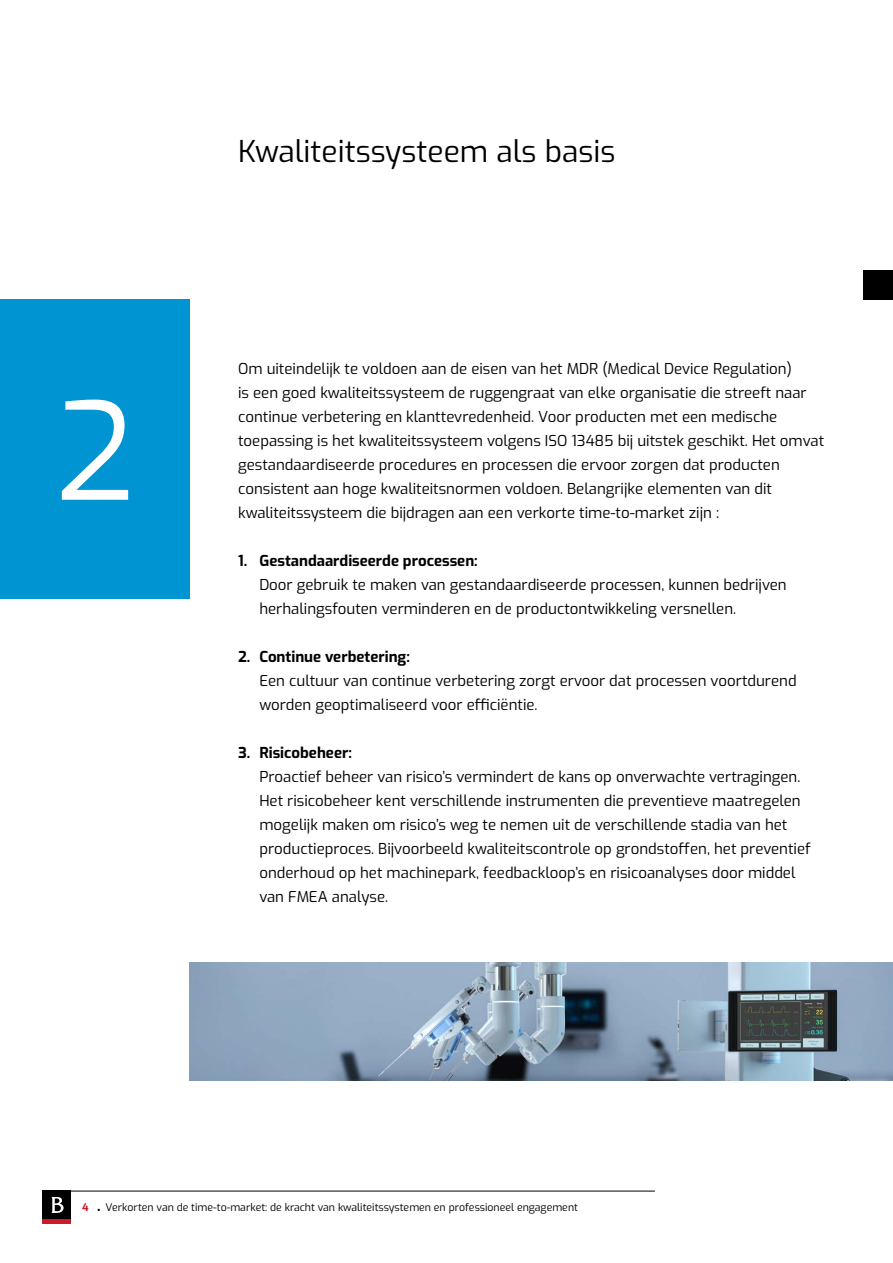
<style>
.page{position:relative;width:893px;height:1263px;background:#fff}
.page>*{position:absolute;margin:0;border:0;box-sizing:border-box;transform-origin:0 0}
.t1{font:135px "Exo";color:#fff}
.t2{font:30px "Exo";color:#000}
.t3{font:15px/24px "Exo";color:#000}
.t4{font:700 15px "Exo";color:#000}
.t5{font:10.5px "Exo";color:#000}
.s1{font-weight:700;color:#cd192c}
.s2{font-weight:700;font-size:15px}
</style>
<div class="page">
<hr style="left:43px;top:1191px;width:612px;height:1px;background:#000">
<div style="left:43px;top:1191px;width:28px;height:28px;background:#000"></div>
<hr style="left:43px;top:1219px;width:28px;height:4px;background:#cd192c">
<svg style="left:51px;top:1197px;width:13px;height:16px"></svg>
<div style="left:0;top:299px;width:189px;height:299px;background:#0094d3"></div>
<div style="left:863px;top:270px;width:30px;height:29px;background:#000"></div>
<img style="left:189px;top:963px;width:704px;height:117px">
<h1 class="t1" style="left:55px;top:351px;width:82px">2</h1>
<h2 class="t2" style="left:238px;top:129px;width:379px">Kwaliteitssysteem als basis</h2>
<p class="t3" style="left:238px;top:356px;width:588px">Om uiteindelijk te voldoen aan de eisen van het MDR (Medical Device Regulation)<br>is een goed kwaliteitssysteem de ruggengraat van elke organisatie die streeft naar continue verbetering en klanttevredenheid. Voor producten met een medische toepassing is het kwaliteitssysteem volgens ISO 13485 bij uitstek geschikt. Het omvat gestandaardiseerde procedures en processen die ervoor zorgen dat producten consistent aan hoge kwaliteitsnormen voldoen. Belangrijke elementen van dit kwaliteitssysteem die bijdragen aan een verkorte time-to-market zijn :</p>
<p class="t4" style="left:238px;top:550px;width:241px">1. Gestandaardiseerde processen:</p>
<p class="t3" style="left:259px;top:572px;width:529px">Door gebruik te maken van gestandaardiseerde processen, kunnen bedrijven herhalingsfouten verminderen en de productontwikkeling versnellen.</p>
<p class="t4" style="left:238px;top:646px;width:173px">2. Continue verbetering:</p>
<p class="t3" style="left:259px;top:668px;width:539px">Een cultuur van continue verbetering zorgt ervoor dat processen voortdurend worden geoptimaliseerd voor efficiëntie.</p>
<p class="t4" style="left:238px;top:742px;width:115px">3. Risicobeheer:</p>
<p class="t3" style="left:259px;top:764px;width:553px">Proactief beheer van risico’s vermindert de kans op onverwachte vertragingen.<br>Het risicobeheer kent verschillende instrumenten die preventieve maatregelen mogelijk maken om risico’s weg te nemen uit de verschillende stadia van het productieproces. Bijvoorbeeld kwaliteitscontrole op grondstoffen, het preventief onderhoud op het machinepark, feedbackloop’s en risicoanalyses door middel van FMEA analyse.</p>
<p class="t5" style="left:82px;top:1200px;width:497px"><span class="s1">4</span> <span class="s2">.</span> Verkorten van de time-to-market: de kracht van kwaliteitssystemen en professioneel engagement</p>
</div>
